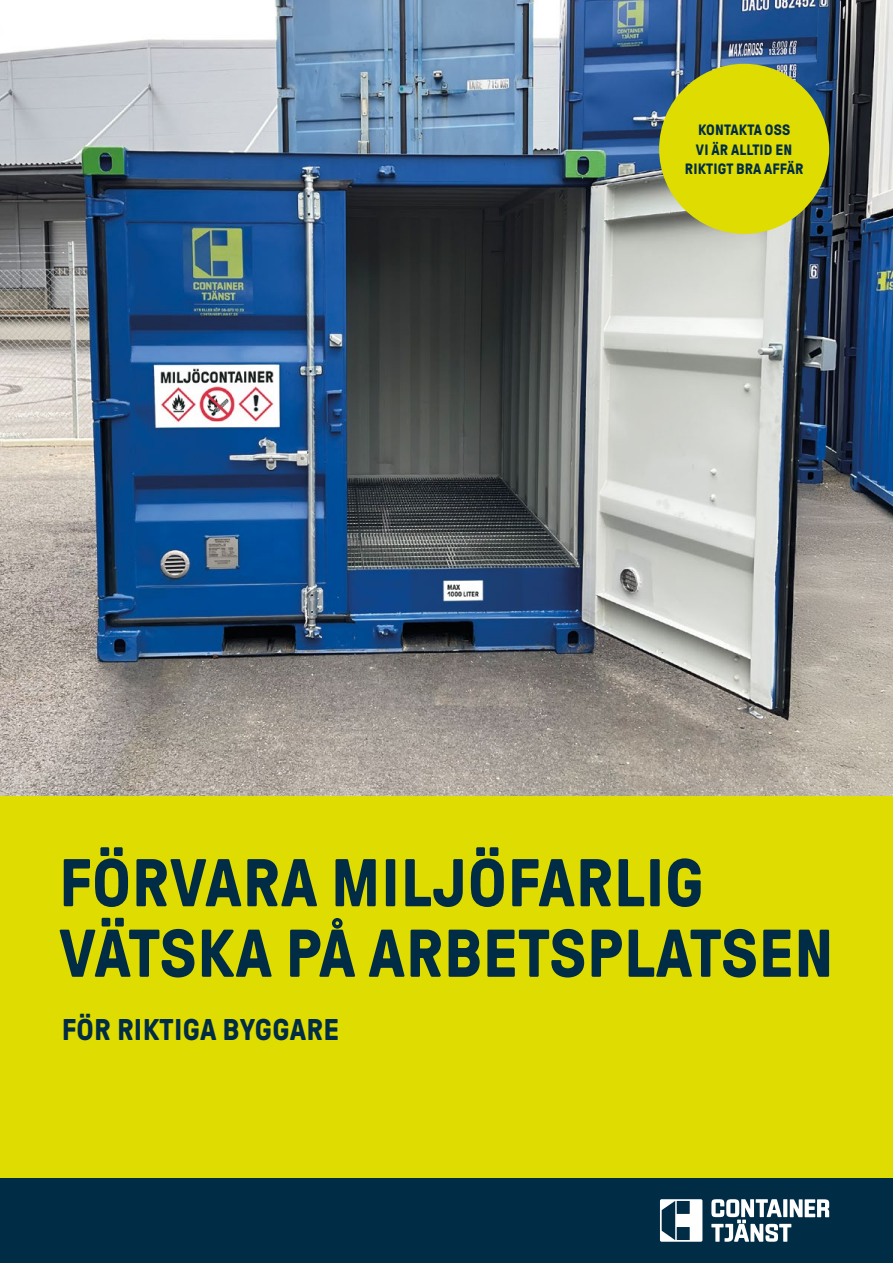
<style>
.page{position:relative;width:893px;height:1263px;background:#002c46}
.page>*{position:absolute;margin:0;border:0;box-sizing:border-box;transform-origin:0 0}
.t1{font:700 67.35px/70.5px "GT Pressura";letter-spacing:.01em;color:#002c46}
.t2{font:700 30px "GT Pressura";letter-spacing:.01em;color:#002c46}
.t3{font:700 15px/19.5px "GT Pressura";letter-spacing:.01em;color:#002c46;text-align:center}
</style>
<div class="page">
<div style="left:0;top:795px;width:893px;height:383px;background:#dedc00"></div>
<img style="left:0;top:0;width:893px;height:795px">
<svg style="left:711px;top:1199px;width:118px;height:43px"></svg>
<svg style="left:660px;top:1199px;width:42px;height:43px"></svg>
<div style="left:659px;top:64px;width:170px;height:170px;background:#dedc00;border-radius:50%"></div>
<p class="t3" style="left:685px;top:121px;width:120px">KONTAKTA OSS<br>VI ÄR ALLTID EN<br>RIKTIGT BRA AFFÄR</p>
<p class="t1" style="left:59px;top:849px;width:776px">FÖRVARA MILJÖFARLIG<br>VÄTSKA PÅ ARBETSPLATSEN</p>
<p class="t2" style="left:62px;top:1014px;width:279px">FÖR RIKTIGA BYGGARE</p>
</div>
